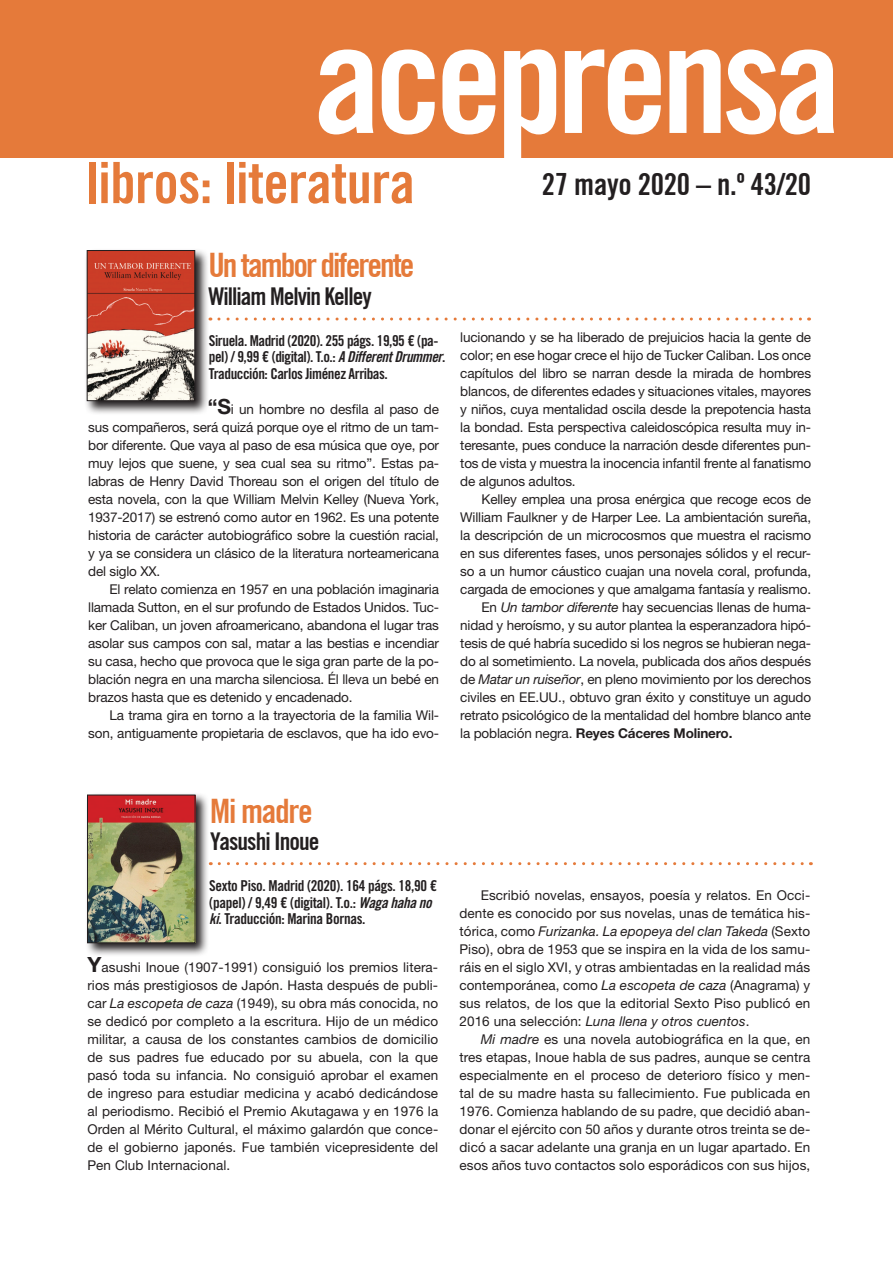
<style>
.page{position:relative;width:893px;height:1263px;background:#fff}
.page>*{position:absolute;margin:0;border:0;box-sizing:border-box;transform-origin:0 0}
.t1{font:152.25px "Trade Gothic Bold Cond Twenty";letter-spacing:-.045em;color:#fff}
.t2{font:57px "Trade Gothic Bold Cond Twenty";letter-spacing:-.01em;color:#e57a3a}
.t3{font:33px "Trade Gothic Bold Cond Twenty";letter-spacing:-.06em;color:#e57a3a}
.t4{font:30px "Trade Gothic Bold Cond Twenty";letter-spacing:-.01em;color:#231f20}
.t5{font:24px "Trade Gothic Bold Cond Twenty";letter-spacing:-.04em;color:#231f20}
.t6{font:15px/16.5px "Trade Gothic LT Std Bd Cn 20";letter-spacing:-.03em;color:#231f20}
.t7{font:13.5px/18px "Helvetica Neue LT Std";letter-spacing:-.015em;color:#231f20;text-align:justify}
.t8{font:700 13.5px "Helvetica Neue LT Std";letter-spacing:-.015em;color:#231f20}
.s1{font-family:"Trade Gothic LT Std Bd Cn 20 Obl"}
.s2{font-weight:700;font-size:21px}
.s3{font-style:italic}
.s4{font-weight:400}
</style>
<div class="page">
<div style="left:0;top:0;width:893px;height:157px;background:#e57a3a"></div>
<svg style="left:219px;top:317px;width:590px;height:3px"></svg>
<svg style="left:86px;top:250px;width:123px;height:164px;background:#9d9b9b"></svg>
<img style="left:89px;top:252px;width:104px;height:147px">
<div style="left:87px;top:250px;width:108px;height:151px;border:1px solid #231f20"></div>
<svg style="left:219px;top:862px;width:592px;height:3px"></svg>
<svg style="left:87px;top:794px;width:123px;height:161px"></svg>
<img style="left:89px;top:797px;width:104px;height:144px">
<div style="left:87px;top:795px;width:108px;height:148px;border:1px solid #231f20"></div>
<h1 class="t1" style="left:314px;top:-14px;width:530px">aceprensa</h1>
<h2 class="t2" style="left:86px;top:148px;width:330px">libros: literatura</h2>
<h3 class="t4" style="left:542px;top:166px;width:271px">27 mayo 2020 – n.º 43/20</h3>
<h3 class="t3" style="left:208px;top:245px;width:208px">Un tambor diferente</h3>
<h3 class="t5" style="left:208px;top:282px;width:165px">William Melvin Kelley</h3>
<p class="t6" style="left:209px;top:332px;width:238px">Siruela. Madrid (2020). 255 págs. 19,95 € (pa&shy;pel) / 9,99 € (digital). T.o.: <span class="s1">A Different Drummer</span>.<br>Traducción: Carlos Jiménez Arribas.</p>
<p class="t7" style="left:88px;top:400px;width:352px;text-indent:120px"><span class="s2">“S</span>i un hombre no desfila al paso de sus compañeros, será quizá porque oye el ritmo de un tam&shy;bor diferente. Que vaya al paso de esa música que oye, por muy lejos que suene, y sea cual sea su ritmo”. Estas pa&shy;labras de Henry David Thoreau son el origen del título de esta novela, con la que William Melvin Kelley (Nueva York, 1937-2017) se estrenó como autor en 1962. Es una potente historia de carácter autobiográfico sobre la cuestión racial, y ya se considera un clásico de la literatura norteamericana del siglo XX.</p>
<p class="t7" style="left:88px;top:580px;width:352px;text-indent:21px">El relato comienza en 1957 en una población imaginaria llamada Sutton, en el sur profundo de Estados Unidos. Tuc&shy;ker Caliban, un joven afroamericano, abandona el lugar tras asolar sus campos con sal, matar a las bestias e incendiar su casa, hecho que provoca que le siga gran parte de la po&shy;blación negra en una marcha silenciosa. Él lleva un bebé en brazos hasta que es detenido y encadenado.</p>
<p class="t7" style="left:88px;top:706px;width:352px;text-align:right">La trama gira en torno a la trayectoria de la familia Wil&shy;son, antiguamente propietaria de esclavos, que ha ido evo-</p>
<p class="t7" style="left:460px;top:328px;width:352px">lucionando y se ha liberado de prejuicios hacia la gente de color; en ese hogar crece el hijo de Tucker Caliban. Los once capítulos del libro se narran desde la mirada de hombres blancos, de diferentes edades y situaciones vitales, mayores y niños, cuya mentalidad oscila desde la prepotencia hasta la bondad. Esta perspectiva caleidoscópica resulta muy in&shy;teresante, pues conduce la narración desde diferentes pun&shy;tos de vista y muestra la inocencia infantil frente al fanatismo de algunos adultos.</p>
<p class="t7" style="left:482px;top:490px;width:331px">Kelley emplea una prosa enérgica que recoge ecos de</p>
<p class="t7" style="left:460px;top:508px;width:352px">William Faulkner y de Harper Lee. La ambientación sureña,</p>
<p class="t7" style="left:460px;top:526px;width:352px">la descripción de un microcosmos que muestra el racismo</p>
<p class="t7" style="left:460px;top:544px;width:352px">en sus diferentes fases, unos personajes sólidos y el recur-</p>
<p class="t7" style="left:460px;top:562px;width:352px">so a un humor cáustico cuajan una novela coral, profunda,</p>
<p class="t7" style="left:460px;top:580px;width:352px">cargada de emociones y que amalgama fantasía y realismo.</p>
<p class="t7" style="left:482px;top:598px;width:331px">En <span class="s3">Un tambor diferente</span> hay secuencias llenas de huma-</p>
<p class="t7" style="left:460px;top:616px;width:352px">nidad y heroísmo, y su autor plantea la esperanzadora hipó-</p>
<p class="t7" style="left:460px;top:634px;width:352px">tesis de qué habría sucedido si los negros se hubieran nega-</p>
<p class="t7" style="left:460px;top:652px;width:352px">do al sometimiento. La novela, publicada dos años después</p>
<p class="t7" style="left:460px;top:670px;width:352px">de <span class="s3">Matar un ruiseñor</span>, en pleno movimiento por los derechos</p>
<p class="t7" style="left:460px;top:688px;width:352px">civiles en EE.UU., obtuvo gran éxito y constituye un agudo</p>
<p class="t7" style="left:460px;top:706px;width:352px">retrato psicológico de la mentalidad del hombre blanco ante</p>
<p class="t8" style="left:460px;top:725px;width:274px"><span class="s4">la población negra.</span> Reyes Cáceres Molinero.</p>
<h3 class="t3" style="left:210px;top:791px;width:104px">Mi madre</h3>
<h3 class="t5" style="left:210px;top:826px;width:111px">Yasushi Inoue</h3>
<p class="t6" style="left:209px;top:877px;width:230px">Sexto Piso. Madrid (2020). 164 págs. 18,90 € (papel) / 9,49 € (digital). T.o.: <span class="s1">Waga haha no ki</span>. Traducción: Marina Bornas.</p>
<p class="t7" style="left:87px;top:958px;width:352px"><span class="s2">Y</span>asushi Inoue (1907-1991) consiguió los premios litera&shy;rios más prestigiosos de Japón. Hasta después de publi&shy;car <span class="s3">La escopeta de caza</span> (1949), su obra más conocida, no se dedicó por completo a la escritura. Hijo de un médico militar, a causa de los constantes cambios de domicilio de sus padres fue educado por su abuela, con la que pasó toda su infancia. No consiguió aprobar el examen de ingreso para estudiar medicina y acabó dedicándose al periodismo. Recibió el Premio Akutagawa y en 1976 la Orden al Mérito Cultural, el máximo galardón que conce&shy;de el gobierno japonés. Fue también vicepresidente del Pen Club Internacional.</p>
<p class="t7" style="left:459px;top:886px;width:352px;text-indent:21px">Escribió novelas, ensayos, poesía y relatos. En Occi&shy;dente es conocido por sus novelas, unas de temática his&shy;tórica, como <span class="s3">Furizanka. La epopeya del clan Takeda</span> (Sexto Piso), obra de 1953 que se inspira en la vida de los samu&shy;ráis en el siglo XVI, y otras ambientadas en la realidad más contemporánea, como <span class="s3">La escopeta de caza</span> (Anagrama) y sus relatos, de los que la editorial Sexto Piso publicó en 2016 una selección: <span class="s3">Luna llena y otros cuentos</span>.</p>
<p class="t7" style="left:459px;top:1030px;width:352px;text-indent:21px"><span class="s3">Mi madre</span> es una novela autobiográfica en la que, en tres etapas, Inoue habla de sus padres, aunque se centra especialmente en el proceso de deterioro físico y men&shy;tal de su madre hasta su fallecimiento. Fue publicada en 1976. Comienza hablando de su padre, que decidió aban&shy;donar el ejército con 50 años y durante otros treinta se de&shy;dicó a sacar adelante una granja en un lugar apartado. En esos años tuvo contactos solo esporádicos con sus hijos,</p>
</div>
